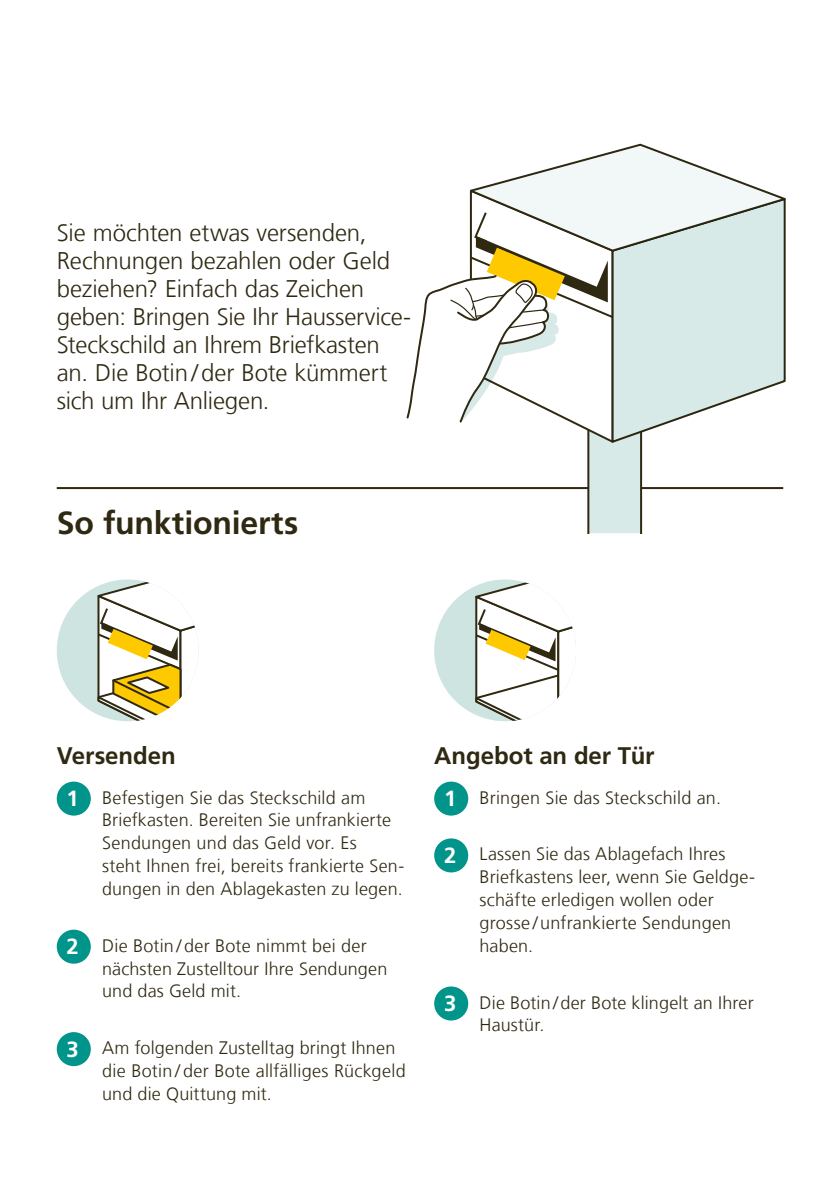
<style>
.page{position:relative;width:840px;height:1191px;background:#fff}
.page>*{position:absolute;margin:0;border:0;box-sizing:border-box;transform-origin:0 0}
.t1{font:700 32px "Frutiger LT Com";letter-spacing:-.005em;color:#2f2912}
.t2{font:300 24px/28px "Frutiger LT Com";letter-spacing:-.005em;color:#2f2912}
.t3{font:700 24px "Frutiger LT Com";letter-spacing:-.005em;color:#2f2912}
.t4{font:300 18px/22.8px "Frutiger LT Com";letter-spacing:.01em;color:#2f2912}
.s1{font-weight:700;font-size:22px;color:#fff}
</style>
<div class="page">
<hr style="left:57px;top:487px;width:725px;height:2px;background:#2f2912">
<div style="left:57px;top:579px;width:141px;height:142px;background:#cde4e0;border-radius:71px"></div>
<svg style="left:92px;top:579px;width:106px;height:142px"></svg>
<div style="left:434px;top:579px;width:141px;height:142px;background:#cde4e0;border-radius:71px"></div>
<svg style="left:470px;top:579px;width:105px;height:142px"></svg>
<div style="left:57px;top:781px;width:34px;height:34px;background:#00948a;border-radius:50%"></div>
<div style="left:57px;top:929px;width:34px;height:34px;background:#00948a;border-radius:50%"></div>
<div style="left:57px;top:1032px;width:34px;height:34px;background:#00948a;border-radius:50%"></div>
<div style="left:434px;top:781px;width:34px;height:34px;background:#00948a;border-radius:50%"></div>
<div style="left:434px;top:838px;width:34px;height:34px;background:#00948a;border-radius:50%"></div>
<div style="left:434px;top:986px;width:34px;height:34px;background:#00948a;border-radius:50%"></div>
<svg style="left:405px;top:143px;width:381px;height:390px"></svg>
<p class="t2" style="left:57px;top:219px;width:356px">Sie möchten etwas versenden,<br>Rechnungen bezahlen oder Geld beziehen? Einfach das Zeichen geben: Bringen Sie Ihr Hausservice-<br>Steckschild an Ihrem Briefkasten an. Die Botin / der Bote kümmert sich um Ihr Anliegen.</p>
<h2 class="t1" style="left:57px;top:504px;width:243px">So funktionierts</h2>
<h3 class="t3" style="left:57px;top:741px;width:120px">Versenden</h3>
<p class="t4" style="left:102px;top:786px;width:303px;text-indent:-35px"><span class="s1">1</span> Befestigen Sie das Steckschild am Briefkasten. Bereiten Sie unfrankierte Sendungen und das Geld vor. Es<br>steht Ihnen frei, bereits frankierte Sen&shy;dungen in den Ablagekasten zu legen.</p>
<p class="t4" style="left:102px;top:934px;width:286px;text-indent:-35px"><span class="s1">2</span> Die Botin / der Bote nimmt bei der nächsten Zustelltour Ihre Sendungen und das Geld mit.</p>
<p class="t4" style="left:102px;top:1036px;width:305px;text-indent:-35px"><span class="s1">3</span> Am folgenden Zustelltag bringt Ihnen die Botin / der Bote allfälliges Rückgeld und die Quittung mit.</p>
<h3 class="t3" style="left:434px;top:741px;width:222px">Angebot an der Tür</h3>
<p class="t4" style="left:444px;top:786px;width:278px"><span class="s1">1</span> Bringen Sie das Steckschild an.</p>
<p class="t4" style="left:479px;top:843px;width:277px;text-indent:-35px"><span class="s1">2</span> Lassen Sie das Ablagefach Ihres<br>Briefkastens leer, wenn Sie Geldge&shy;schäfte erledigen wollen oder grosse / unfrankierte Sendungen haben.</p>
<p class="t4" style="left:479px;top:991px;width:275px;text-indent:-35px"><span class="s1">3</span> Die Botin / der Bote klingelt an Ihrer<br>Haustür.</p>
</div>
